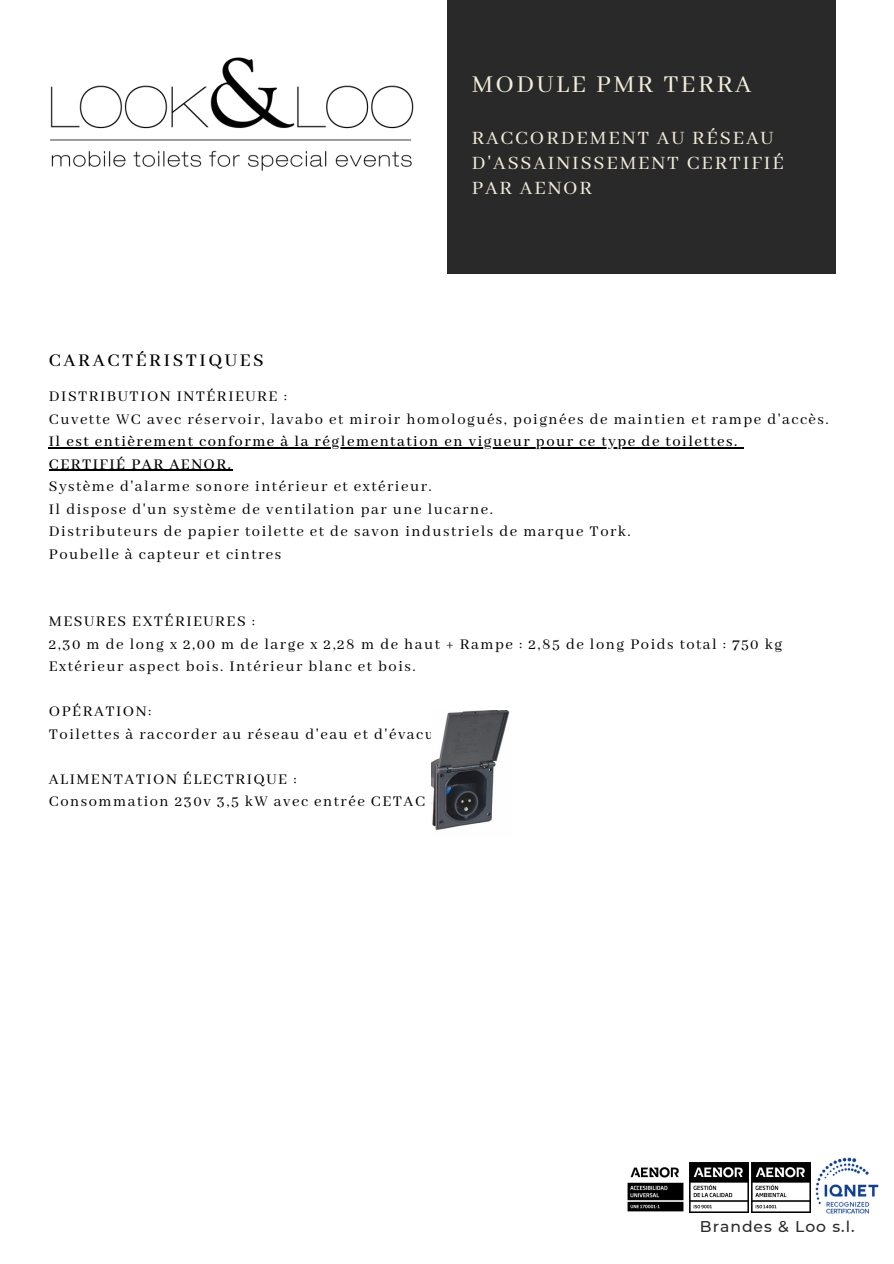
<style>
.page{position:relative;width:894px;height:1264px;background:#fff}
.page>*{position:absolute;margin:0;border:0;box-sizing:border-box;transform-origin:0 0}
.t1{font:27px "Abhaya Libre";letter-spacing:.09em;color:#f2eddb}
.t2{font:21px/24.8px "Abhaya Libre";letter-spacing:.09em;color:#f2eddb}
.t3{font:500 19.95px "Abhaya Libre";letter-spacing:.13em;color:#000}
.t4{font:16.5px/22.5px "Abhaya Libre";letter-spacing:.09em;color:#000}
.t5{font:500 16.5px "Abhaya Libre";letter-spacing:.09em;color:#000}
.t6{font:500 15.6px "Montserrat";letter-spacing:.065em;color:#292929}
</style>
<div class="page">
<div style="left:446px;top:0;width:388px;height:273px;background:#292929"></div>
<img style="left:50px;top:57px;width:364px;height:113px">
<img style="left:810px;top:1157px;width:69px;height:57px">
<hr style="left:49px;top:447px;width:689px;height:1px;background:#000">
<hr style="left:49px;top:470px;width:183px;height:1px;background:#000">
<img style="left:431px;top:711px;width:79px;height:119px">
<img style="left:689px;top:1162px;width:58px;height:50px">
<img style="left:751px;top:1162px;width:59px;height:50px">
<img style="left:627px;top:1167px;width:57px;height:45px">
<h1 class="t1" style="left:471px;top:70px;width:281px">MODULE PMR TERRA</h1>
<h3 class="t2" style="left:471px;top:126px;width:313px">RACCORDEMENT AU RÉSEAU<br>D'ASSAINISSEMENT CERTIFIÉ<br>PAR AENOR</h3>
<p class="t3" style="left:49px;top:349px;width:216px">CARACTÉRISTIQUES</p>
<p class="t4" style="left:49px;top:386px;width:239px">DISTRIBUTION INTÉRIEURE :</p>
<p class="t4" style="left:49px;top:408px;width:781px">Cuvette WC avec réservoir, lavabo et miroir homologués, poignées de maintien et rampe d'accès.</p>
<p class="t5" style="left:49px;top:432px;width:690px">Il est entièrement conforme à la réglementation en vigueur pour ce type de toilettes.</p>
<p class="t5" style="left:49px;top:455px;width:183px">CERTIFIÉ PAR AENOR.</p>
<p class="t4" style="left:49px;top:476px;width:384px">Système d'alarme sonore intérieur et extérieur.</p>
<p class="t4" style="left:49px;top:498px;width:445px">Il dispose d'un système de ventilation par une lucarne.</p>
<p class="t4" style="left:49px;top:521px;width:583px">Distributeurs de papier toilette et de savon industriels de marque Tork.</p>
<p class="t4" style="left:49px;top:543px;width:234px">Poubelle à capteur et cintres</p>
<p class="t4" style="left:49px;top:611px;width:208px">MESURES EXTÉRIEURES :</p>
<p class="t4" style="left:49px;top:633px;width:734px">2,30 m de long x 2,00 m de large x 2,28 m de haut + Rampe : 2,85 de long Poids total : 750 kg<br>Extérieur aspect bois. Intérieur blanc et bois.</p>
<p class="t4" style="left:49px;top:701px;width:104px">OPÉRATION:</p>
<p class="t4" style="left:49px;top:723px;width:433px">Toilettes à raccorder au réseau d'eau et d'évacuation.</p>
<p class="t4" style="left:49px;top:768px;width:249px">ALIMENTATION ÉLECTRIQUE :</p>
<p class="t4" style="left:49px;top:791px;width:387px">Consommation 230v 3,5 kW avec entrée CETAC :</p>
<p class="t6" style="left:699px;top:1217px;width:156px">Brandes &amp; Loo s.l.</p>
</div>
